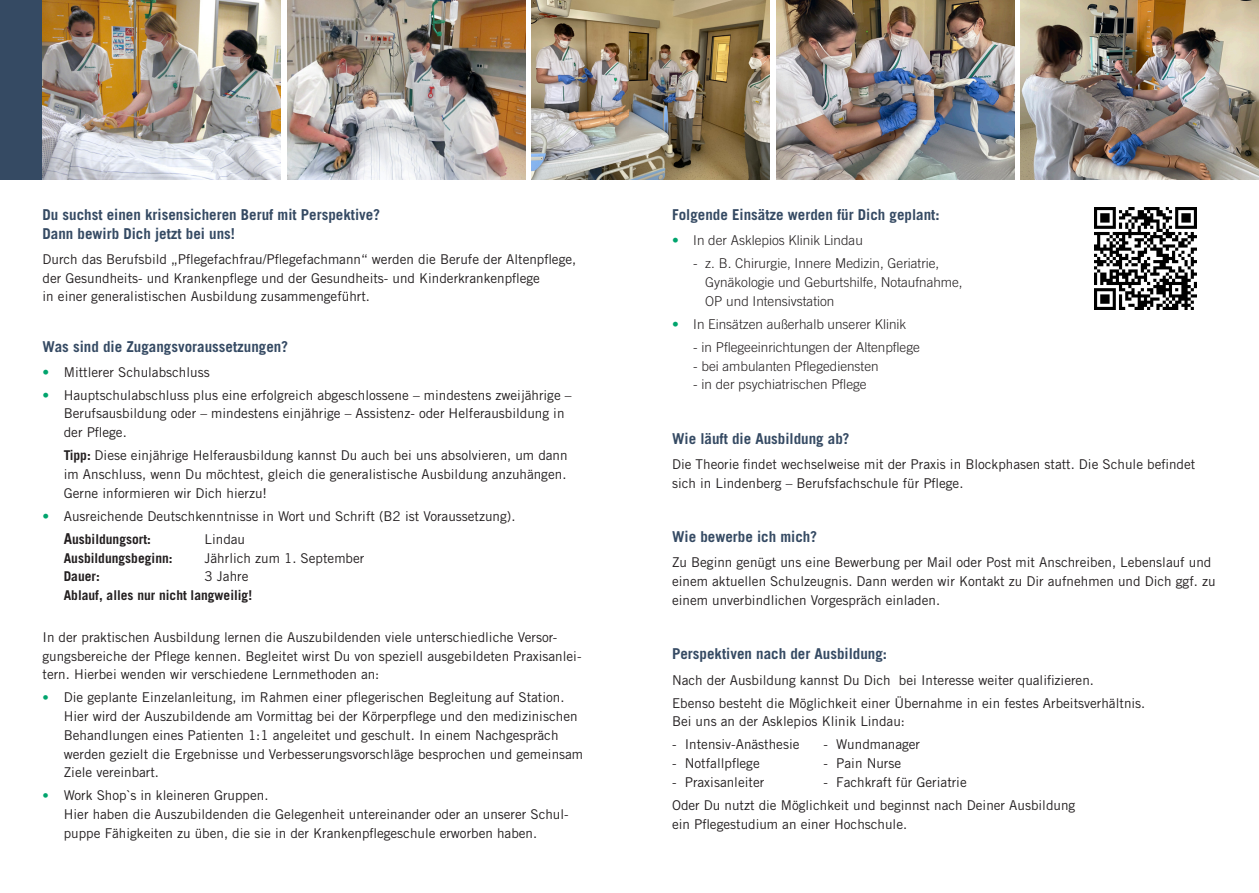
<style>
.page{position:relative;width:1259px;height:893px;background:#fff}
.page>*{position:absolute;margin:0;border:0;box-sizing:border-box;transform-origin:0 0}
.t1{font:700 15px/18.8px "Trade Gothic";color:#354a63}
.t2{font:13.5px/18.8px "Trade Gothic";color:#231f20}
.t3{font:300 13.5px/18.8px "Trade Gothic";color:#231f20}
.t4{font:700 13.5px "Trade Gothic";color:#231f20}
.s1{color:#00a46d}
.s2{font-weight:700}
.s3{font-weight:700;font-size:15px}
.s4{font-size:12.75px;color:#00a46d}
.s5{font-weight:400;color:#00a46d}
</style>
<div class="page">
<div style="left:0;top:0;width:43px;height:180px;background:#354a63"></div>
<img style="left:531px;top:0;width:98px;height:180px">
<img style="left:287px;top:0;width:238px;height:180px">
<img style="left:43px;top:0;width:238px;height:180px">
<img style="left:629px;top:0;width:141px;height:180px">
<img style="left:1020px;top:0;width:239px;height:180px">
<img style="left:776px;top:0;width:238px;height:180px">
<img style="left:1094px;top:207px;width:102px;height:102px">
<p class="t1" style="left:43px;top:205px;width:339px">Du suchst einen krisensicheren Beruf mit Perspektive?<br>Dann bewirb Dich jetzt bei uns!</p>
<p class="t2" style="left:43px;top:249px;width:535px">Durch das Berufsbild „Pflegefachfrau/Pflegefachmann“ werden die Berufe der Altenpflege, der Gesundheits- und Krankenpflege und der Gesundheits- und Kinderkrankenpflege<br>in einer generalistischen Ausbildung zusammengeführt.</p>
<p class="t1" style="left:43px;top:337px;width:247px">Was sind die Zugangsvoraussetzungen?</p>
<p class="t2" style="left:43px;top:362px;width:169px"><span class="s1">•</span> Mittlerer Schulabschluss</p>
<p class="t2" style="left:64px;top:385px;width:509px;text-indent:-21px"><span class="s1">•</span> Hauptschulabschluss plus eine erfolgreich abgeschlossene – mindestens zweijährige –<br>Berufsausbildung oder – mindestens einjährige – Assistenz- oder Helferausbildung in der Pflege.</p>
<p class="t2" style="left:64px;top:446px;width:505px;text-align:justify"><span class="s2">Tipp:</span> Diese einjährige Helferausbildung kannst Du auch bei uns absolvieren, um dann im Anschluss, wenn Du möchtest, gleich die generalistische Ausbildung anzuhängen.<br>Gerne informieren wir Dich hierzu!</p>
<p class="t2" style="left:64px;top:504px;width:453px;line-height:23px;text-indent:-21px"><span class="s1">•</span> Ausreichende Deutschkenntnisse in Wort und Schrift (B2 ist Voraussetzung).<br><span class="s3">A</span><span class="s2">usbildungsort:</span></p>
<p class="t2" style="left:205px;top:529px;width:42px">Lindau</p>
<p class="t4" style="left:64px;top:549px;width:110px">Ausbildungsbeginn:</p>
<p class="t2" style="left:205px;top:548px;width:161px">Jährlich zum 1. September</p>
<p class="t4" style="left:64px;top:568px;width:38px">Dauer:</p>
<p class="t2" style="left:205px;top:567px;width:45px">3 Jahre</p>
<p class="t4" style="left:64px;top:587px;width:190px">Ablauf, alles nur nicht langweilig!</p>
<p class="t2" style="left:43px;top:627px;width:540px">In der praktischen Ausbildung lernen die Auszubildenden viele unterschiedliche Versor&shy;gungsbereiche der Pflege kennen. Begleitet wirst Du von speziell ausgebildeten Praxisanlei&shy;tern. Hierbei wenden wir verschiedene Lernmethoden an:</p>
<p class="t2" style="left:64px;top:688px;width:521px;text-indent:-21px"><span class="s4">•</span> Die geplante Einzelanleitung, im Rahmen einer pflegerischen Begleitung auf Station.<br>Hier wird der Auszubildende am Vormittag bei der Körperpflege und den medizinischen Behandlungen eines Patienten 1:1 angeleitet und geschult. In einem Nachgespräch werden gezielt die Ergebnisse und Verbesserungsvorschläge besprochen und gemeinsam Ziele vereinbart.</p>
<p class="t2" style="left:64px;top:786px;width:506px;text-indent:-21px"><span class="s4">•</span> Work Shop`s in kleineren Gruppen.<br>Hier haben die Auszubildenden die Gelegenheit untereinander oder an unserer Schul&shy;puppe Fähigkeiten zu üben, die sie in der Krankenpflegeschule erworben haben.</p>
<p class="t1" style="left:672px;top:205px;width:269px">Folgende Einsätze werden für Dich geplant:</p>
<p class="t3" style="left:672px;top:231px;width:192px"><span class="s5">•</span> In der Asklepios Klinik Lindau</p>
<p class="t3" style="left:705px;top:254px;width:259px;text-indent:-12px">- z. B. Chirurgie, Innere Medizin, Geriatrie,<br>Gynäkologie und Geburtshilfe, Notaufnahme,<br>OP und Intensivstation</p>
<p class="t3" style="left:672px;top:314px;width:236px"><span class="s5">•</span> In Einsätzen außerhalb unserer Klinik</p>
<p class="t3" style="left:693px;top:337px;width:228px">- in Pflegeeinrichtungen der Altenpflege</p>
<p class="t3" style="left:693px;top:356px;width:187px">- bei ambulanten Pflegediensten</p>
<p class="t3" style="left:693px;top:375px;width:175px">- in der psychiatrischen Pflege</p>
<p class="t1" style="left:672px;top:429px;width:179px">Wie läuft die Ausbildung ab?</p>
<p class="t2" style="left:672px;top:455px;width:525px">Die Theorie findet wechselweise mit der Praxis in Blockphasen statt. Die Schule befindet sich in Lindenberg – Berufsfachschule für Pflege.</p>
<p class="t1" style="left:672px;top:527px;width:147px">Wie bewerbe ich mich?</p>
<p class="t2" style="left:672px;top:553px;width:545px">Zu Beginn genügt uns eine Bewerbung per Mail oder Post mit Anschreiben, Lebenslauf und einem aktuellen Schulzeugnis. Dann werden wir Kontakt zu Dir aufnehmen und Dich ggf. zu einem unverbindlichen Vorgespräch einladen.</p>
<p class="t1" style="left:672px;top:644px;width:217px">Perspektiven nach der Ausbildung:</p>
<p class="t2" style="left:672px;top:668px;width:475px;line-height:23px">Nach der Ausbildung kannst Du Dich bei Interesse weiter qualifizieren.<br>Ebenso besteht die Möglichkeit einer Übernahme in ein festes Arbeitsverhältnis.</p>
<p class="t2" style="left:672px;top:712px;width:234px">Bei uns an der Asklepios Klinik Lindau:</p>
<p class="t2" style="left:672px;top:735px;width:129px">- Intensiv-Anästhesie</p>
<p class="t2" style="left:823px;top:735px;width:98px">- Wundmanager</p>
<p class="t2" style="left:672px;top:754px;width:89px">- Notfallpflege</p>
<p class="t2" style="left:823px;top:754px;width:79px">- Pain Nurse</p>
<p class="t2" style="left:672px;top:772px;width:94px">- Praxisanleiter</p>
<p class="t2" style="left:672px;top:770px;width:405px;line-height:23px;text-indent:151px">- Fachkraft für Geriatrie<br>Oder Du nutzt die Möglichkeit und beginnst nach Deiner Ausbildung</p>
<p class="t2" style="left:672px;top:814px;width:237px">ein Pflegestudium an einer Hochschule.</p>
</div>
